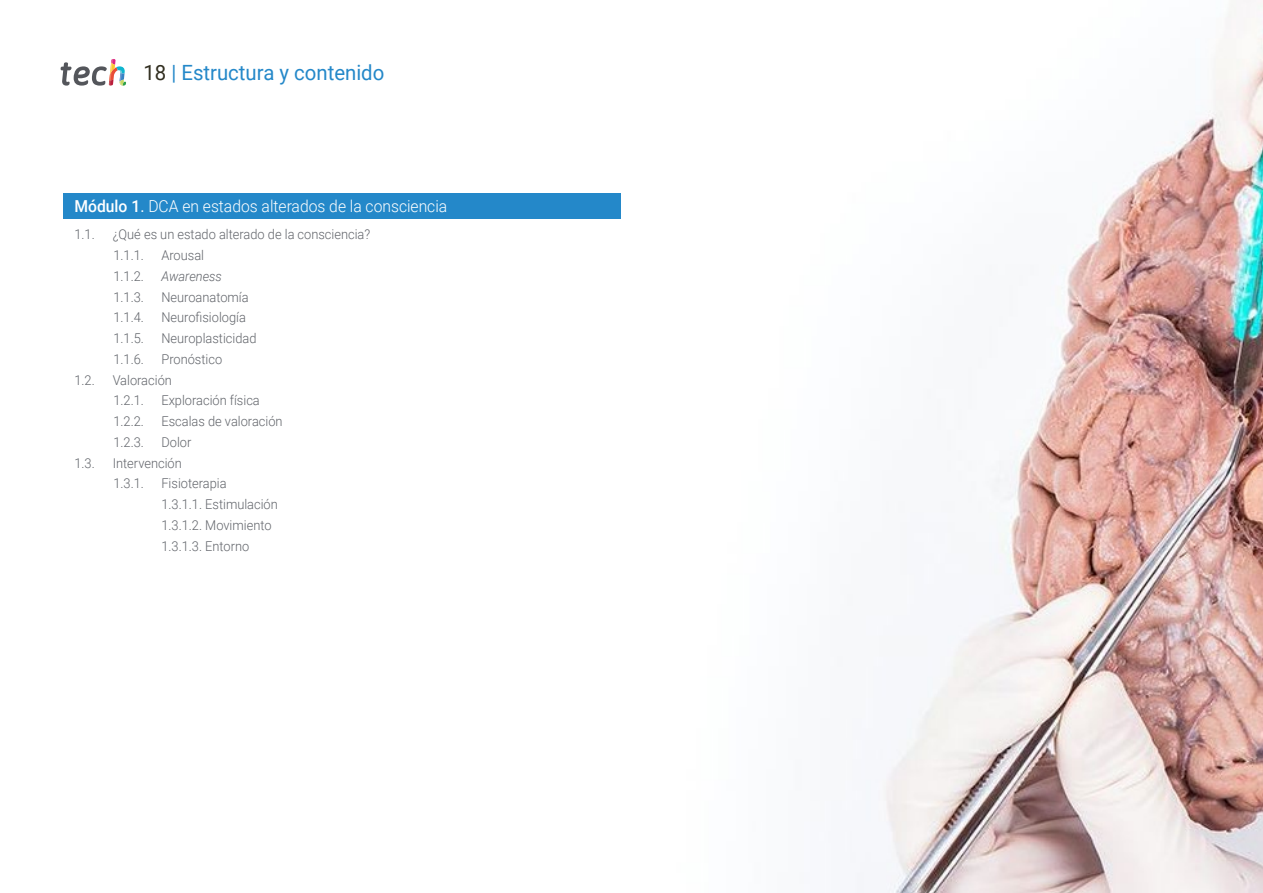
<style>
.page{position:relative;width:1263px;height:893px;background:#fff}
.page>*{position:absolute;margin:0;border:0;box-sizing:border-box;transform-origin:0 0}
.t1{font:21px "Roboto";color:#2488c9}
.t2{font:300 16.5px "Roboto";color:#fff;scale:.95 1}
.t3{font:300 13.5px/20.7px "Roboto";color:#61646a;scale:.95 1}
.t4{font:italic 300 13.5px "Roboto";color:#61646a;scale:.95 1}
.s1{color:#312e20}
.s2{font-weight:500}
.s3{font-weight:400}
</style>
<div class="page">
<div style="left:63px;top:193px;width:558px;height:25px;background:#2488c9"></div>
<img style="left:857px;top:4px;width:406px;height:889px">
<svg style="left:61px;top:59px;width:65px;height:27px"></svg>
<h1 class="t1" style="left:144px;top:57px;width:242px"><span class="s1">18</span> | Estructura y contenido</h1>
<p class="t2" style="left:74px;top:195px;width:394px"><span class="s2">Módulo 1</span><span class="s3">.</span> DCA en estados alterados de la consciencia</p>
<p class="t3" style="left:74px;top:224px;width:23px">1.1.</p>
<p class="t3" style="left:113px;top:224px;width:273px">¿Qué es un estado alterado de la consciencia?<br>1.1.1.</p>
<p class="t3" style="left:161px;top:244px;width:46px">Arousal</p>
<p class="t3" style="left:113px;top:265px;width:34px">1.1.2.</p>
<p class="t4" style="left:161px;top:267px;width:65px">Awareness</p>
<p class="t3" style="left:113px;top:286px;width:34px">1.1.3.</p>
<p class="t3" style="left:161px;top:286px;width:93px">Neuroanatomía</p>
<p class="t3" style="left:113px;top:307px;width:34px">1.1.4.</p>
<p class="t3" style="left:161px;top:307px;width:90px">Neurofisiología</p>
<p class="t3" style="left:113px;top:327px;width:34px">1.1.5.</p>
<p class="t3" style="left:161px;top:327px;width:102px">Neuroplasticidad</p>
<p class="t3" style="left:113px;top:348px;width:34px">1.1.6.</p>
<p class="t3" style="left:161px;top:348px;width:65px">Pronóstico</p>
<p class="t3" style="left:74px;top:369px;width:23px">1.2.</p>
<p class="t3" style="left:113px;top:369px;width:64px">Valoración<br>1.2.1.</p>
<p class="t3" style="left:161px;top:390px;width:105px">Exploración física</p>
<p class="t3" style="left:113px;top:410px;width:34px">1.2.2.</p>
<p class="t3" style="left:161px;top:410px;width:129px">Escalas de valoración</p>
<p class="t3" style="left:113px;top:431px;width:34px">1.2.3.</p>
<p class="t3" style="left:161px;top:431px;width:33px">Dolor</p>
<p class="t3" style="left:74px;top:452px;width:23px">1.3.</p>
<p class="t3" style="left:113px;top:452px;width:74px">Intervención<br>1.3.1.</p>
<p class="t3" style="left:161px;top:473px;width:124px">Fisioterapia<br>1.3.1.1. Estimulación<br>1.3.1.2. Movimiento<br>1.3.1.3. Entorno</p>
</div>
